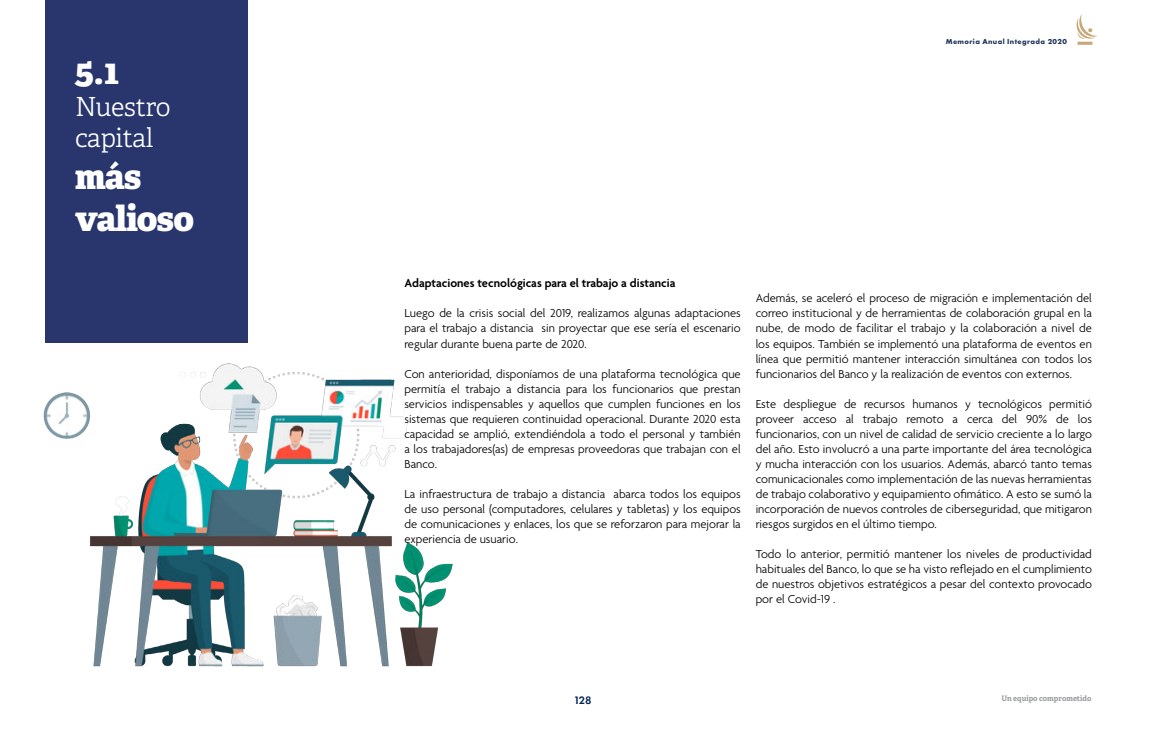
<style>
.page{position:relative;width:1170px;height:745px;background:#fff}
.page>*{position:absolute;margin:0;border:0;box-sizing:border-box;transform-origin:0 0}
.t1{font:800 35px/42px "Adelle";letter-spacing:-.02em;color:#fff}
.t2{font:300 26.25px/31.5px "Adelle";letter-spacing:-.02em;color:#fff}
.t3{font:300 12.5px/15px "Agenda";color:#000;text-align:justify}
.t4{font:600 12.5px "Agenda";color:#000}
.t5{font:600 11.25px "Futura PT";color:#002554}
.t6{font:700 7.5px "Futura PT";letter-spacing:.05em;color:#21365b}
.t7{font:700 7.5px "Adelle";letter-spacing:-.005em;color:#989b9d}
</style>
<div class="page">
<svg style="left:1076px;top:14px;width:21px;height:31px"></svg>
<div style="left:45px;top:0;width:203px;height:342px;background:#29366d"></div>
<img style="left:43px;top:363px;width:410px;height:304px">
<h1 class="t1" style="left:75px;top:51px;width:46px">5.1</h1>
<h2 class="t2" style="left:75px;top:91px;width:97px">Nuestro capital</h2>
<h1 class="t1" style="left:75px;top:156px;width:121px">más valioso</h1>
<p class="t6" style="left:945px;top:37px;width:123px">Memoria Anual Integrada 2020</p>
<p class="t4" style="left:404px;top:276px;width:272px">Adaptaciones tecnológicas para el trabajo a distancia</p>
<p class="t3" style="left:404px;top:306px;width:338px">Luego de la crisis social del 2019, realizamos algunas adaptaciones para el trabajo a distancia sin proyectar que ese sería el escenario regular durante buena parte de 2020.</p>
<p class="t3" style="left:404px;top:366px;width:338px">Con anterioridad, disponíamos de una plataforma tecnológica que permitía el trabajo a distancia para los funcionarios que prestan servicios indispensables y aquellos que cumplen funciones en los sistemas que requieren continuidad operacional. Durante 2020 esta capacidad se amplió, extendiéndola a todo el personal y también a los trabajadores(as) de empresas proveedoras que trabajan con el Banco.</p>
<p class="t3" style="left:404px;top:486px;width:338px">La infraestructura de trabajo a distancia abarca todos los equipos de uso personal (computadores, celulares y tabletas) y los equipos de comunicaciones y enlaces, los que se reforzaron para mejorar la experiencia de usuario.</p>
<p class="t3" style="left:755px;top:291px;width:338px">Además, se aceleró el proceso de migración e implementación del correo institucional y de herramientas de colaboración grupal en la nube, de modo de facilitar el trabajo y la colaboración a nivel de los equipos. También se implementó una plataforma de eventos en línea que permitió mantener interacción simultánea con todos los funcionarios del Banco y la realización de eventos con externos.</p>
<p class="t3" style="left:755px;top:396px;width:338px">Este despliegue de recursos humanos y tecnológicos permitió proveer acceso al trabajo remoto a cerca del 90% de los funcionarios, con un nivel de calidad de servicio creciente a lo largo del año. Esto involucró a una parte importante del área tecnológica y mucha interacción con los usuarios. Además, abarcó tanto temas comunicacionales como implementación de las nuevas herramientas de trabajo colaborativo y equipamiento ofimático. A esto se sumó la incorporación de nuevos controles de ciberseguridad, que mitigaron riesgos surgidos en el último tiempo.</p>
<p class="t3" style="left:755px;top:546px;width:338px">Todo lo anterior, permitió mantener los niveles de productividad habituales del Banco, lo que se ha visto reflejado en el cumplimiento de nuestros objetivos estratégicos a pesar del contexto provocado por el Covid-19 .</p>
<p class="t5" style="left:573px;top:692px;width:19px">128</p>
<p class="t7" style="left:1001px;top:693px;width:92px">Un equipo comprometido</p>
</div>
